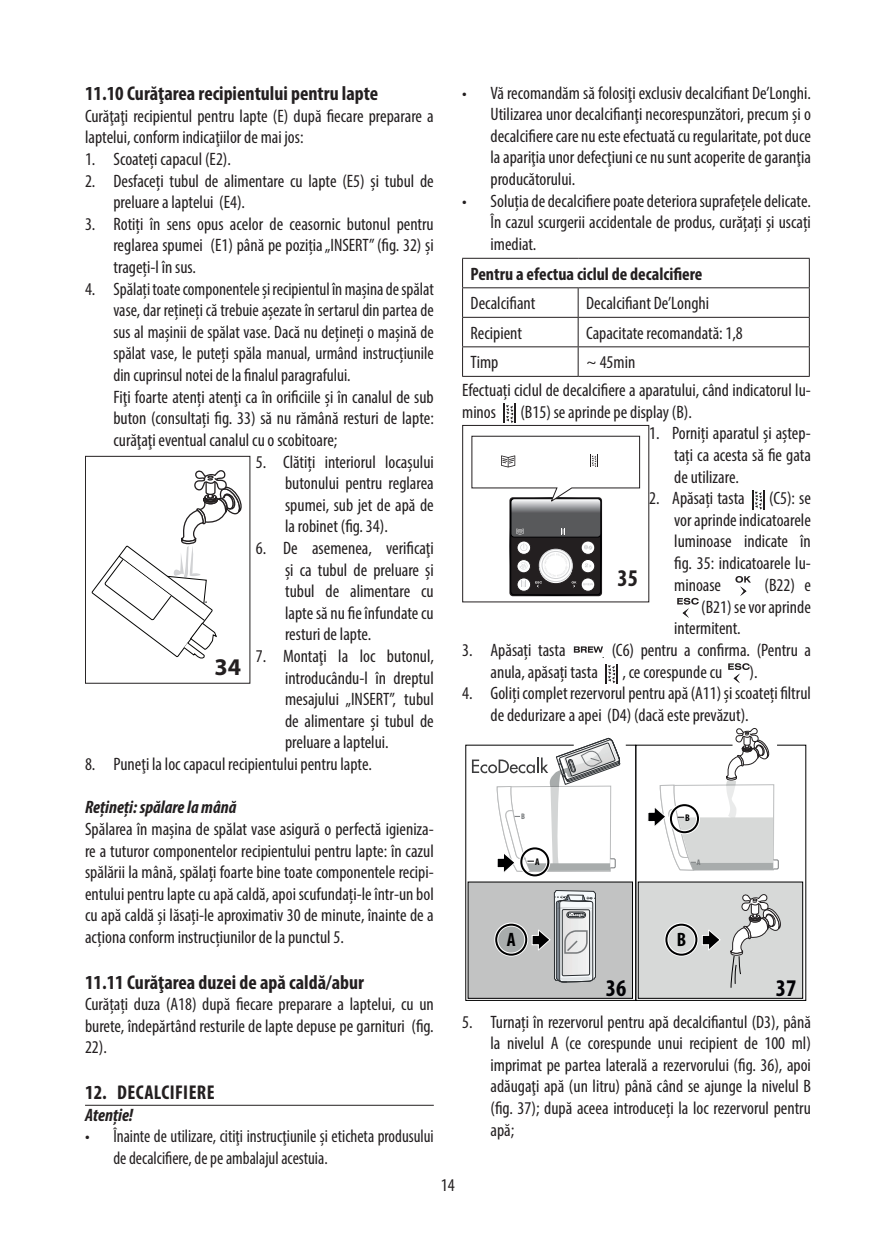
<style>
.page{position:relative;width:896px;height:1248px;background:#fff}
.page>*{position:absolute;margin:0;border:0;box-sizing:border-box;transform-origin:0 0}
.t1{font:700 condensed 24px "Myriad Pro";color:#020206}
.t2{font:700 24px "Myriad";color:#231f20}
.titolo_sommario{font:700 condensed 24px "Myriad Pro";color:#231f20}
.t3{font:700 condensed 20px "Myriad Pro";color:#231f20}
.t4{font:700 condensed 20px "Myriad Pro";letter-spacing:.02em;color:#231f20}
.t5{font:700 condensed 19.4px "Myriad Pro";color:#000001}
.testo_tab{font:condensed 18px/21.6px "Myriad Pro";color:#231f20;text-align:justify}
.testo{font:condensed 18px/21.6px "Myriad Pro";color:#231f20}
.testo_tab-2{font:700 condensed 18px "Myriad Pro";color:#231f20}
.pericoli{font:italic 700 condensed 18px "Myriad Pro";color:#231f20}
.t6{font:700 condensed 9.8px "Myriad Pro";color:#000001}
.t7{font:700 condensed 8px "Myriad Pro";color:#76797b}
</style>
<div class="page">
<hr style="left:85px;top:1104px;width:349px;height:1px;background:#231f20">
<div style="left:85px;top:456px;width:165px;height:227px;border:1px solid #231f20"></div>
<svg style="left:91px;top:470px;width:151px;height:189px"></svg>
<hr style="left:462px;top:258px;width:116px;height:1px;background:#231f20">
<hr style="left:578px;top:258px;width:232px;height:1px;background:#231f20">
<hr style="left:462px;top:287px;width:116px;height:1px;background:#231f20">
<hr style="left:578px;top:287px;width:232px;height:1px;background:#231f20">
<hr style="left:462px;top:317px;width:116px;height:1px;background:#231f20">
<hr style="left:578px;top:317px;width:232px;height:1px;background:#231f20">
<hr style="left:462px;top:346px;width:116px;height:1px;background:#231f20">
<svg style="left:462px;top:259px;width:1px;height:117px"></svg>
<hr style="left:578px;top:346px;width:232px;height:1px;background:#231f20">
<svg style="left:578px;top:288px;width:1px;height:88px"></svg>
<svg style="left:809px;top:259px;width:1px;height:117px"></svg>
<hr style="left:462px;top:376px;width:116px;height:1px;background:#231f20">
<hr style="left:578px;top:376px;width:232px;height:1px;background:#231f20">
<svg style="left:504px;top:403px;width:12px;height:20px"></svg>
<svg style="left:471px;top:435px;width:169px;height:160px"></svg>
<div style="left:462px;top:425px;width:187px;height:177px;border:1px solid #231f20"></div>
<svg style="left:752px;top:490px;width:12px;height:19px"></svg>
<svg style="left:735px;top:576px;width:16px;height:20px"></svg>
<svg style="left:677px;top:598px;width:21px;height:20px"></svg>
<svg style="left:574px;top:646px;width:29px;height:6px"></svg>
<hr style="left:616px;top:663px;width:2px;height:20px;background:#231f20">
<svg style="left:606px;top:664px;width:9px;height:19px"></svg>
<svg style="left:728px;top:663px;width:21px;height:20px"></svg>
<svg style="left:465px;top:728px;width:341px;height:273px"></svg>
<p class="t3" style="left:85px;top:81px;width:295px">11.10 Curăţarea recipientului pentru lapte</p>
<p class="testo" style="left:85px;top:105px;width:350px">Curăţaţi recipientul pentru lapte (E) după fiecare preparare a laptelui, conform indicaţiilor de mai jos:</p>
<p class="testo_tab" style="left:85px;top:148px;width:147px">1. Scoateți capacul (E2).</p>
<p class="testo_tab" style="left:113px;top:169px;width:322px;text-indent:-28px">2. Desfaceți tubul de alimentare cu lapte (E5) și tubul de preluare a laptelui (E4).</p>
<p class="testo_tab" style="left:113px;top:213px;width:322px;text-indent:-28px">3. Rotiți în sens opus acelor de ceasornic butonul pentru reglarea spumei (E1) până pe poziția „INSERT” (fig. 32) și trageți-l în sus.</p>
<p class="testo_tab" style="left:113px;top:277px;width:322px;text-indent:-28px">4. Spălați toate componentele și recipientul în mașina de spălat vase, dar rețineți că trebuie așezate în sertarul din partea de sus al mașinii de spălat vase. Dacă nu dețineți o mașină de spălat vase, le puteți spăla manual, urmând instrucțiunile din cuprinsul notei de la finalul paragrafului.</p>
<p class="testo_tab" style="left:113px;top:385px;width:322px">Fiţi foarte atenți atenţi ca în orificiile şi în canalul de sub buton (consultați fig. 33) să nu rămână resturi de lapte: curăţaţi eventual canalul cu o scobitoare;</p>
<p class="testo_tab" style="left:285px;top:450px;width:150px;text-indent:-29px">5. Clătiți interiorul locașului butonului pentru reglarea spumei, sub jet de apă de la robinet (fig. 34).</p>
<p class="testo_tab" style="left:285px;top:537px;width:150px;text-indent:-29px">6. De asemenea, verificaţi și ca tubul de preluare și tubul de alimentare cu lapte să nu fie înfundate cu resturi de lapte.</p>
<p class="testo_tab" style="left:285px;top:645px;width:150px;text-indent:-29px">7. Montaţi la loc butonul, introducându-l în dreptul mesajului „INSERT”, tubul de alimentare şi tubul de preluare a laptelui.</p>
<p class="testo_tab" style="left:85px;top:753px;width:288px">8. Puneţi la loc capacul recipientului pentru lapte.</p>
<p class="pericoli" style="left:85px;top:796px;width:153px">Rețineți: spălare la mână</p>
<p class="testo" style="left:85px;top:817px;width:350px;text-align:justify">Spălarea în mașina de spălat vase asigură o perfectă igieniza&shy;re a tuturor componentelor recipientului pentru lapte: în cazul spălării la mână, spălați foarte bine toate componentele recipi&shy;entului pentru lapte cu apă caldă, apoi scufundați-le într-un bol cu apă caldă și lăsați-le aproximativ 30 de minute, înainte de a acționa conform instrucțiunilor de la punctul 5.</p>
<p class="t3" style="left:85px;top:969px;width:280px">11.11 Curăţarea duzei de apă caldă/abur</p>
<p class="testo" style="left:85px;top:993px;width:350px;text-align:justify">Curățați duza (A18) după fiecare preparare a laptelui, cu un burete, îndepărtând resturile de lapte depuse pe garnituri (fig.<br>22).</p>
<p class="t4" style="left:85px;top:1079px;width:131px">12. DECALCIFIERE</p>
<p class="pericoli" style="left:85px;top:1103px;width:50px">Atenție!</p>
<p class="testo_tab" style="left:113px;top:1125px;width:322px;text-indent:-28px">• Înainte de utilizare, citiţi instrucţiunile şi eticheta produsului de decalcifiere, de pe ambalajul acestuia.</p>
<p class="t2" style="left:214px;top:654px;width:28px">34</p>
<p class="testo_tab" style="left:490px;top:82px;width:322px;text-indent:-28px">• Vă recomandăm să folosiţi exclusiv decalcifiant De’Longhi.<br>Utilizarea unor decalcifianţi necorespunzători, precum şi o decalcifiere care nu este efectuată cu regularitate, pot duce la apariţia unor defecţiuni ce nu sunt acoperite de garanţia producătorului.</p>
<p class="testo_tab" style="left:490px;top:190px;width:322px;text-indent:-28px">• Soluția de decalcifiere poate deteriora suprafețele delicate.<br>În cazul scurgerii accidentale de produs, curățați și uscați imediat.</p>
<p class="testo_tab-2" style="left:470px;top:262px;width:233px">Pentru a efectua ciclul de decalcifiere</p>
<p class="testo" style="left:470px;top:292px;width:66px">Decalcifiant</p>
<p class="testo" style="left:586px;top:292px;width:124px">Decalcifiant De’Longhi</p>
<p class="testo" style="left:470px;top:322px;width:53px">Recipient</p>
<p class="testo" style="left:586px;top:322px;width:158px">Capacitate recomandată: 1,8</p>
<p class="testo" style="left:470px;top:351px;width:29px">Timp</p>
<p class="testo" style="left:586px;top:351px;width:51px">~ 45min</p>
<p class="testo" style="left:462px;top:379px;width:350px">Efectuați ciclul de decalcifiere a aparatului, când indicatorul lu&shy;minos</p>
<p class="testo" style="left:520px;top:400px;width:173px">(B15) se aprinde pe display (B).</p>
<p class="titolo_sommario" style="left:617px;top:563px;width:22px">35</p>
<p class="testo_tab" style="left:674px;top:422px;width:138px;text-indent:-25px">1. Porniți aparatul și aștep&shy;tați ca acesta să fie gata de utilizare.</p>
<p class="testo_tab" style="left:649px;top:487px;width:97px">2. Apăsați tasta</p>
<p class="testo_tab" style="left:674px;top:487px;width:138px;text-indent:95px">(C5): se vor aprinde indicatoarele luminoase indicate în fig. 35: indicatoarele lu&shy;minoase</p>
<p class="testo_tab" style="left:764px;top:573px;width:48px">(B22) e</p>
<p class="testo_tab" style="left:701px;top:595px;width:111px">(B21) se vor aprinde</p>
<p class="testo_tab" style="left:674px;top:617px;width:68px">intermitent.</p>
<p class="testo_tab" style="left:462px;top:639px;width:105px">3. Apăsați tasta</p>
<p class="testo_tab" style="left:612px;top:639px;width:201px">(C6) pentru a confirma. (Pentru a</p>
<p class="testo_tab" style="left:490px;top:660px;width:109px">anula, apăsați tasta</p>
<p class="testo_tab" style="left:622px;top:660px;width:102px">, ce corespunde cu</p>
<p class="testo_tab" style="left:749px;top:660px;width:10px">).</p>
<p class="testo_tab" style="left:490px;top:682px;width:322px;text-indent:-28px">4. Goliți complet rezervorul pentru apă (A11) și scoateți filtrul de dedurizare a apei (D4) (dacă este prevăzut).</p>
<p class="t7" style="left:521px;top:811px;width:5px">B</p>
<p class="t6" style="left:535px;top:855px;width:6px">A</p>
<p class="t5" style="left:507px;top:927px;width:10px">A</p>
<p class="t1" style="left:606px;top:972px;width:22px">36</p>
<p class="t6" style="left:685px;top:811px;width:6px">B</p>
<p class="t7" style="left:697px;top:857px;width:5px">A</p>
<p class="t5" style="left:677px;top:927px;width:11px">B</p>
<p class="t1" style="left:776px;top:972px;width:22px">37</p>
<p class="testo_tab" style="left:490px;top:1010px;width:322px;text-indent:-28px">5. Turnați în rezervorul pentru apă decalcifiantul (D3), până la nivelul A (ce corespunde unui recipient de 100 ml) imprimat pe partea laterală a rezervorului (fig. 36), apoi adăugaţi apă (un litru) până când se ajunge la nivelul B (fig. 37); după aceea introduceți la loc rezervorul pentru apă;</p>
<p class="testo" style="left:441px;top:1173px;width:15px">14</p>
</div>
